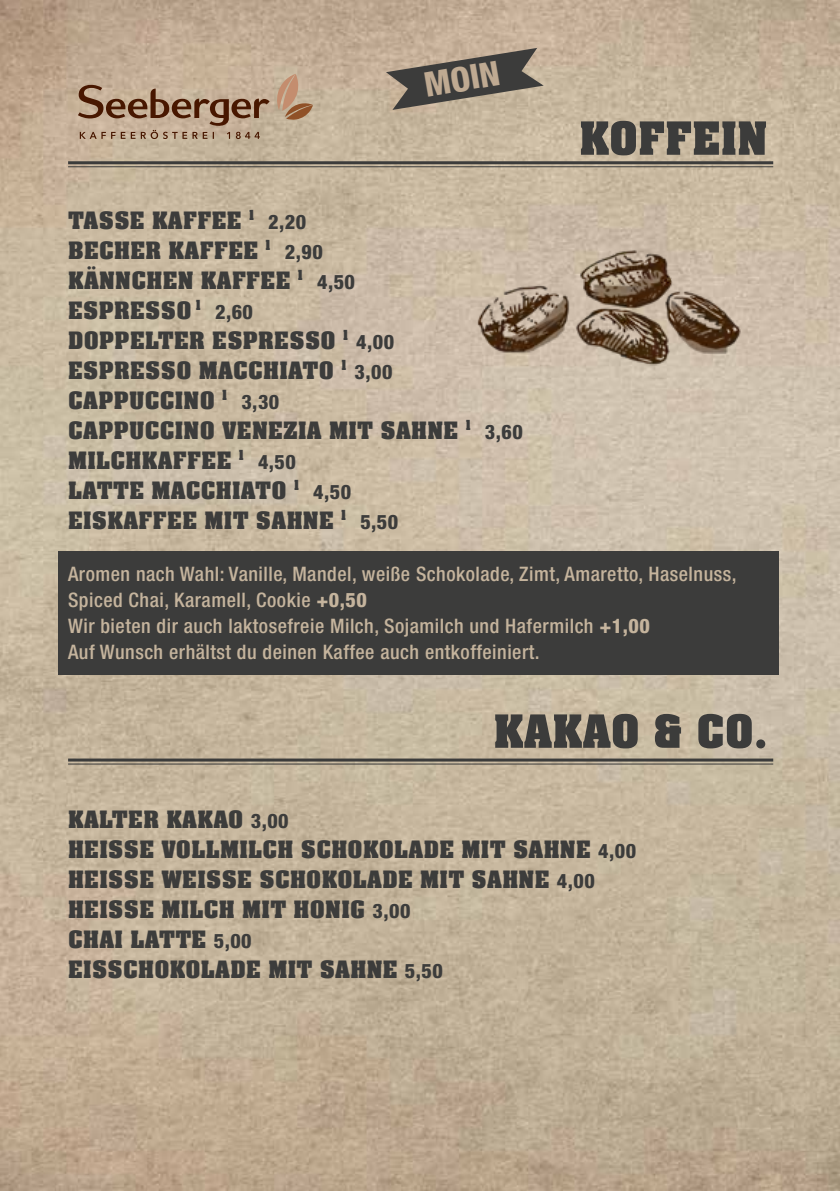
<style>
.page{position:relative;width:840px;height:1191px;background:#fff}
.page>*{position:absolute;margin:0;border:0;box-sizing:border-box;transform-origin:0 0}
.t1{font:700 50px "Aachen Pro";color:#3c3c3b}
.t2{font:800 condensed 34.2px "Helvetica Neue LT";color:#bfaa92}
.t3{font:700 26px/30px "Aachen Pro";letter-spacing:.01em;color:#3c3c3b}
.t4{font:500 condensed 20px/26px "Helvetica Neue LT";letter-spacing:.025em;color:#c5b49d}
.s1{font-family:"Helvetica Neue LT";font-weight:800;font-stretch:condensed;font-size:20px}
.s2{font-weight:800}
</style>
<div class="page">
<img style="left:0;top:0;width:839px;height:1191px">
<svg style="left:386px;top:48px;width:157px;height:62px;background:#7d7468"></svg>
<hr style="left:68px;top:161px;width:704px;height:3px;background:#3c3c3b">
<hr style="left:68px;top:166px;width:704px;height:1px;background:#3c3c3b">
<img style="left:444px;top:196px;width:370px;height:185px">
<svg style="left:78px;top:85px;width:191px;height:54px;background:#aa8f77"></svg>
<svg style="left:276px;top:74px;width:37px;height:46px;background:#bc9a7d"></svg>
<div style="left:58px;top:551px;width:720px;height:124px;background:#3c3c3b"></div>
<hr style="left:68px;top:758px;width:704px;height:3px;background:#3c3c3b">
<hr style="left:68px;top:763px;width:704px;height:1px;background:#3c3c3b">
<h2 class="t2" style="left:420px;top:65px;width:78px;rotate:-10deg">MOIN</h2>
<h1 class="t1" style="left:579px;top:111px;width:190px">KOFFEIN</h1>
<p class="t3" style="left:68px;top:206px;width:456px">TASSE KAFFEE <sup>1</sup> <span class="s1">2,20<br></span>BECHER KAFFEE <sup>1</sup> <span class="s1">2,90<br></span>KÄNNCHEN KAFFEE <sup>1</sup> <span class="s1">4,50<br></span>ESPRESSO <sup>1</sup> <span class="s1">2,60<br></span>DOPPELTER ESPRESSO <sup>1</sup> <span class="s1">4,00<br></span>ESPRESSO MACCHIATO <sup>1</sup> <span class="s1">3,00<br></span>CAPPUCCINO <sup>1</sup> <span class="s1">3,30<br></span>CAPPUCCINO VENEZIA MIT SAHNE <sup>1</sup> <span class="s1">3,60<br></span>MILCHKAFFEE <sup>1</sup> <span class="s1">4,50<br></span>LATTE MACCHIATO <sup>1</sup> <span class="s1">4,50<br></span>EISKAFFEE MIT SAHNE <sup>1</sup> <span class="s1">5,50</span></p>
<p class="t4" style="left:68px;top:560px;width:669px">Aromen nach Wahl: Vanille, Mandel, weiße Schokolade, Zimt, Amaretto, Haselnuss, Spiced Chai, Karamell, Cookie <span class="s2">+0,50<br></span>Wir bieten dir auch laktosefreie Milch, Sojamilch und Hafermilch <span class="s2">+1,00<br></span>Auf Wunsch erhältst du deinen Kaffee auch entkoffeiniert.</p>
<h1 class="t1" style="left:493px;top:703px;width:275px">KAKAO &amp; CO.</h1>
<p class="t3" style="left:68px;top:805px;width:569px">KALTER KAKAO <span class="s1">3,00<br></span>HEISSE VOLLMILCH SCHOKOLADE MIT SAHNE <span class="s1">4,00<br></span>HEISSE WEISSE SCHOKOLADE MIT SAHNE <span class="s1">4,00<br></span>HEISSE MILCH MIT HONIG <span class="s1">3,00<br></span>CHAI LATTE <span class="s1">5,00<br></span>EISSCHOKOLADE MIT SAHNE <span class="s1">5,50</span></p>
</div>
